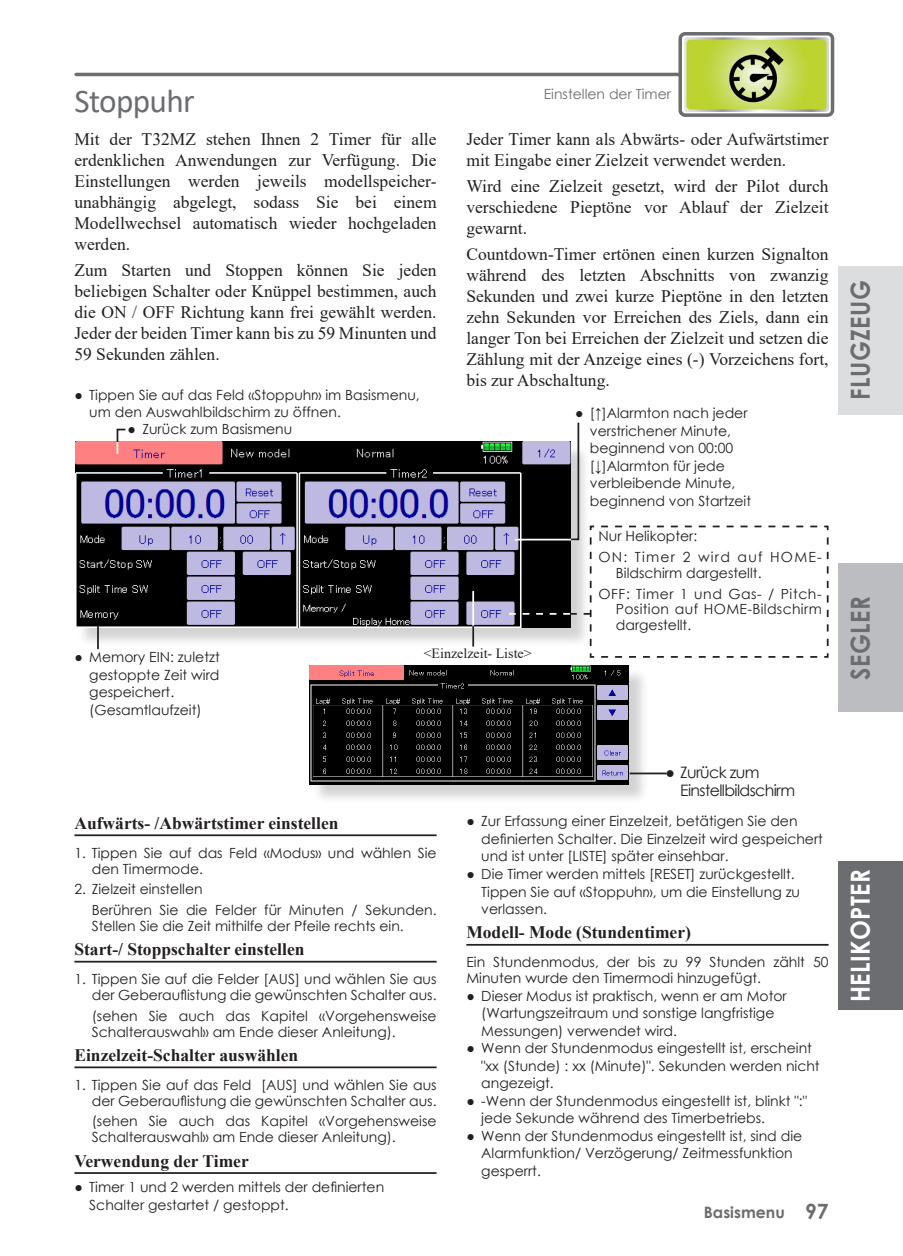
<style>
.page{position:relative;width:903px;height:1256px;background:#fff}
.page>*{position:absolute;margin:0;border:0;box-sizing:border-box;transform-origin:0 0}
.Titel_Grau_NEU{font:33.25px "Calibri";letter-spacing:-.02em;color:#6c6d70}
.t1{font:700 26.25px "Century Gothic";letter-spacing:.02em;color:#6c6d70;scale:.9 1}
.t2{font:700 26.25px "Century Gothic";letter-spacing:.02em;color:#fff;scale:.9 1}
.SERIFEN_Text{font:17.5px/21px "Times New Roman";color:#231f20;text-align:justify}
.Titel_mit_Absatzlini{font:700 17.5px "Times New Roman";color:#231f20}
.t3{font:15.75px/17.5px "Century Gothic";letter-spacing:-.04em;color:#231f20}
.t4{font:700 15.75px "Century Gothic";color:#6c6d70}
.Nummerierung_Serifen{font:14px/17.5px "Century Gothic";color:#231f20}
.Text_Serifenlos{font:14px/15.8px "Century Gothic";color:#231f20}
.Text_1_CenturyG_9{font:14px/15.8px "Century Gothic";letter-spacing:.025em;color:#231f20;text-align:justify}
.Text_1_CenturyG_9-2{font:14px/15.8px "Century Gothic";color:#231f20}
.Text_0_Times_8_note{font:14px "Times New Roman";color:#231f20}
.Beschriebtext_NEU{font:14px "Century Gothic";color:#6c6d70}
.s1{font-size:21px}
</style>
<div class="page">
<hr style="left:76px;top:73px;width:751px;height:3px;background:#6c6d70">
<div style="left:838px;top:266px;width:65px;height:148px;background:#dcdddf"></div>
<div style="left:838px;top:563px;width:65px;height:149px;background:#bcbdc0"></div>
<div style="left:838px;top:861px;width:65px;height:148px;background:#6c6d70"></div>
<div style="left:78px;top:444px;width:513px;height:203px;background:#231f20;opacity:.2"></div>
<img style="left:75px;top:441px;width:434px;height:186px">
<div style="left:312px;top:667px;width:337px;height:137px;background:#231f20;opacity:.2"></div>
<img style="left:310px;top:665px;width:318px;height:119px">
<hr style="left:74px;top:834px;width:363px;height:2px;background:#231f20">
<hr style="left:74px;top:960px;width:363px;height:2px;background:#231f20">
<hr style="left:74px;top:1066px;width:363px;height:1px;background:#231f20">
<hr style="left:74px;top:1171px;width:363px;height:2px;background:#231f20">
<hr style="left:466px;top:943px;width:362px;height:2px;background:#231f20">
<hr style="left:472px;top:591px;width:2px;height:40px;background:#fff">
<hr style="left:472px;top:625px;width:2px;height:21px;background:#231f20">
<svg style="left:116px;top:428px;width:11px;height:26px"></svg>
<hr style="left:630px;top:772px;width:37px;height:2px;background:#231f20">
<hr style="left:97px;top:624px;width:2px;height:25px;background:#231f20">
<svg style="left:509px;top:422px;width:320px;height:236px"></svg>
<img style="left:684px;top:37px;width:144px;height:75px">
<div style="left:678px;top:32px;width:156px;height:85px;border:4px solid #6c6d70;border-radius:5px"></div>
<p class="Titel_Grau_NEU" style="left:74px;top:77px;width:122px">Stoppuhr</p>
<p class="Beschriebtext_NEU" style="left:544px;top:84px;width:129px">Einstellen der Timer</p>
<p class="SERIFEN_Text" style="left:74px;top:128px;width:364px">Mit der T32MZ stehen Ihnen 2 Timer für alle erdenklichen Anwendungen zur Verfügung. Die Einstellungen werden jeweils modellspeicher&shy;unabhängig abgelegt, sodass Sie bei einem Modellwechsel automatisch wieder hochgeladen werden.</p>
<p class="SERIFEN_Text" style="left:74px;top:259px;width:364px">Zum Starten und Stoppen können Sie jeden beliebigen Schalter oder Knüppel bestimmen, auch die ON / OFF Richtung kann frei gewählt werden.<br>Jeder der beiden Timer kann bis zu 59 Minunten und 59 Sekunden zählen.</p>
<p class="Nummerierung_Serifen" style="left:89px;top:386px;width:332px;text-indent:-15px">● Tippen Sie auf das Feld «Stoppuhr» im Basismenu, um den Auswahlbildschirm zu öffnen.</p>
<p class="Nummerierung_Serifen" style="left:127px;top:419px;width:166px">● Zurück zum Basismenu</p>
<p class="SERIFEN_Text" style="left:466px;top:128px;width:364px">Jeder Timer kann als Abwärts- oder Aufwärtstimer mit Eingabe einer Zielzeit verwendet werden.</p>
<p class="SERIFEN_Text" style="left:466px;top:175px;width:364px">Wird eine Zielzeit gesetzt, wird der Pilot durch verschiedene Pieptöne vor Ablauf der Zielzeit gewarnt.</p>
<p class="SERIFEN_Text" style="left:466px;top:243px;width:364px">Countdown-Timer ertönen einen kurzen Signalton während des letzten Abschnitts von zwanzig Sekunden und zwei kurze Pieptöne in den letzten zehn Sekunden vor Erreichen des Ziels, dann ein langer Ton bei Erreichen der Zielzeit und setzen die Zählung mit der Anzeige eines (-) Vorzeichens fort, bis zur Abschaltung.</p>
<p class="Nummerierung_Serifen" style="left:590px;top:404px;width:163px;text-indent:-15px">● [↑]Alarmton nach jeder verstrichener Minute, beginnend von 00:00 [↓]Alarmton für jede verbleibende Minute, beginnend von Startzeit</p>
<p class="Text_1_CenturyG_9-2" style="left:598px;top:528px;width:100px">Nur Helikopter:</p>
<p class="Text_1_CenturyG_9-2" style="left:616px;top:549px;width:207px;text-indent:-17px">ON: Timer 2 wird auf HOME-<br>Bildschirm dargestellt.</p>
<p class="Text_1_CenturyG_9" style="left:616px;top:585px;width:207px;text-indent:-17px">OFF: Timer 1 und Gas- / Pitch-Position auf HOME-Bildschirm dargestellt.</p>
<p class="Nummerierung_Serifen" style="left:89px;top:648px;width:132px;text-indent:-15px">● Memory EIN: zuletzt gestoppte Zeit wird gespeichert. (Gesamtlaufzeit)</p>
<p class="Text_0_Times_8_note" style="left:424px;top:643px;width:109px">&lt;Einzelzeit- Liste&gt;</p>
<p class="t3" style="left:680px;top:763px;width:116px;text-indent:-15px">● Zurück zum<br>Einstellbildschirm</p>
<p class="Titel_mit_Absatzlini" style="left:74px;top:810px;width:266px">Aufwärts- /Abwärtstimer einstellen</p>
<p class="Nummerierung_Serifen" style="left:92px;top:844px;width:346px;line-height:15.8px;text-indent:-17px">1. Tippen Sie auf das Feld «Modus» und wählen Sie den Timermode.</p>
<p class="Nummerierung_Serifen" style="left:74px;top:880px;width:130px">2. Zielzeit einstellen</p>
<p class="Nummerierung_Serifen" style="left:92px;top:901px;width:346px;line-height:15.8px">Berühren Sie die Felder für Minuten / Sekunden.<br>Stellen Sie die Zeit mithilfe der Pfeile rechts ein.</p>
<p class="Titel_mit_Absatzlini" style="left:74px;top:936px;width:232px">Start-/ Stoppschalter einstellen</p>
<p class="Nummerierung_Serifen" style="left:74px;top:970px;width:364px;line-height:15.8px;text-align:right">1. Tippen Sie auf die Felder [AUS] und wählen Sie aus der Geberauflistung die gewünschten Schalter aus.</p>
<p class="Nummerierung_Serifen" style="left:92px;top:1007px;width:346px;line-height:15.8px">(sehen Sie auch das Kapitel «Vorgehensweise<br>Schalterauswahl» am Ende dieser Anleitung).</p>
<p class="Titel_mit_Absatzlini" style="left:74px;top:1042px;width:225px">Einzelzeit-Schalter auswählen</p>
<p class="Nummerierung_Serifen" style="left:74px;top:1076px;width:364px;line-height:15.8px;text-align:right">1. Tippen Sie auf das Feld [AUS] und wählen Sie aus der Geberauflistung die gewünschten Schalter aus.</p>
<p class="Nummerierung_Serifen" style="left:92px;top:1112px;width:346px;line-height:15.8px">(sehen Sie auch das Kapitel «Vorgehensweise<br>Schalterauswahl» am Ende dieser Anleitung).</p>
<p class="Titel_mit_Absatzlini" style="left:74px;top:1147px;width:176px">Verwendung der Timer</p>
<p class="Nummerierung_Serifen" style="left:89px;top:1178px;width:296px;text-indent:-15px">● Timer 1 und 2 werden mittels der definierten<br>Schalter gestartet / gestoppt.</p>
<p class="Nummerierung_Serifen" style="left:481px;top:812px;width:343px;text-indent:-15px">● Zur Erfassung einer Einzelzeit, betätigen Sie den definierten Schalter. Die Einzelzeit wird gespeichert und ist unter [LISTE] später einsehbar.</p>
<p class="Nummerierung_Serifen" style="left:481px;top:864px;width:320px;text-indent:-15px">● Die Timer werden mittels [RESET] zurückgestellt.<br>Tippen Sie auf «Stoppuhr», um die Einstellung zu verlassen.</p>
<p class="Titel_mit_Absatzlini" style="left:466px;top:919px;width:226px">Modell- Mode (Stundentimer)</p>
<p class="Text_Serifenlos" style="left:466px;top:954px;width:364px">Ein Stundenmodus, der bis zu 99 Stunden zählt 50<br>Minuten wurde den Timermodi hinzugefügt.</p>
<p class="Nummerierung_Serifen" style="left:481px;top:986px;width:307px;text-indent:-15px">● Dieser Modus ist praktisch, wenn er am Motor (Wartungszeitraum und sonstige langfristige<br>Messungen) verwendet wird.</p>
<p class="Nummerierung_Serifen" style="left:481px;top:1038px;width:340px;text-indent:-15px">● Wenn der Stundenmodus eingestellt ist, erscheint "xx (Stunde) : xx (Minute)". Sekunden werden nicht angezeigt.</p>
<p class="Nummerierung_Serifen" style="left:481px;top:1091px;width:327px;text-indent:-15px">● -Wenn der Stundenmodus eingestellt ist, blinkt ":" jede Sekunde während des Timerbetriebs.</p>
<p class="Nummerierung_Serifen" style="left:481px;top:1126px;width:322px;text-indent:-15px">● Wenn der Stundenmodus eingestellt ist, sind die<br>Alarmfunktion/ Verzögerung/ Zeitmessfunktion gesperrt.</p>
<p class="t4" style="left:704px;top:1199px;width:126px">Basismenu <span class="s1">97</span></p>
<h2 class="t1" style="left:840px;top:399px;width:134px;rotate:-90deg">FLUGZEUG</h2>
<h2 class="t1" style="left:840px;top:679px;width:94px;rotate:-90deg">SEGLER</h2>
<h2 class="t2" style="left:840px;top:1002px;width:150px;rotate:-90deg">HELIKOPTER</h2>
</div>
